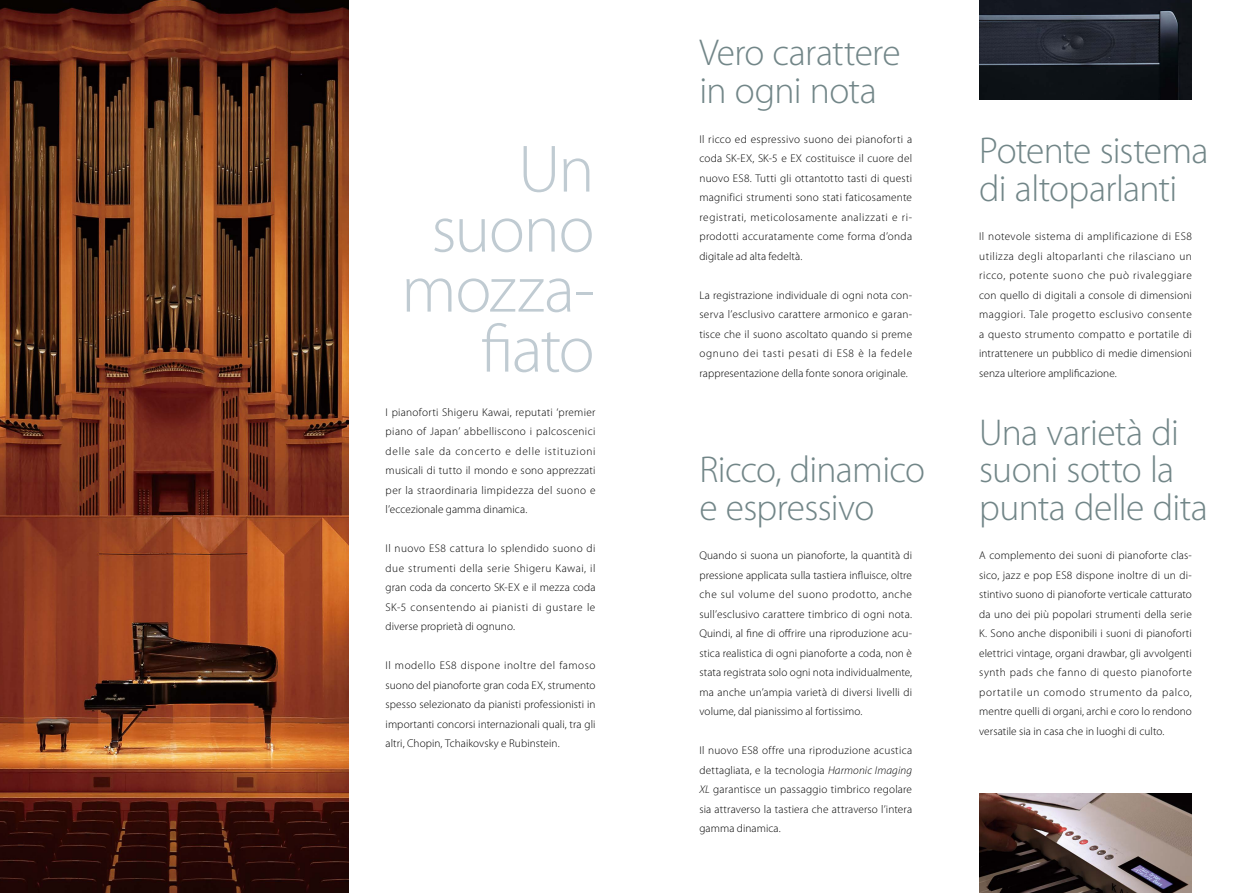
<style>
.page{position:relative;width:1259px;height:893px;background:#fff}
.page>*{position:absolute;margin:0;border:0;box-sizing:border-box;transform-origin:0 0}
.t1{font:300 67.5px/60px "Myriad Pro";letter-spacing:-.02em;color:#c0cbd2;text-align:right}
.t2{font:300 37.5px/37.5px "Myriad Pro";letter-spacing:-.02em;color:#728688}
.t3{font:300 11.25px/19.5px "Myriad Pro";letter-spacing:.01em;color:#000;text-align:justify}
.s1{font-style:italic}
</style>
<div class="page">
<img style="left:979px;top:0;width:212px;height:99px">
<img style="left:979px;top:794px;width:212px;height:99px">
<img style="left:0;top:0;width:349px;height:893px">
<h1 class="t1" style="left:401px;top:140px;width:195px">Un suono mozza&shy;fiato</h1>
<p class="t3" style="left:386px;top:402px;width:211px">I pianoforti Shigeru Kawai, reputati ‘premier piano of Japan’ abbelliscono i palcoscenici delle sale da concerto e delle istituzioni musicali di tutto il mondo e sono apprezzati per la straordinaria limpidezza del suono e l’eccezionale gamma dinamica.</p>
<p class="t3" style="left:386px;top:539px;width:211px">Il nuovo ES8 cattura lo splendido suono di due strumenti della serie Shigeru Kawai, il gran coda da concerto SK-EX e il mezza coda SK-5 consentendo ai pianisti di gustare le diverse proprietà di ognuno.</p>
<p class="t3" style="left:386px;top:656px;width:211px">Il modello ES8 dispone inoltre del famoso suono del pianoforte gran coda EX, strumento spesso selezionato da pianisti professionisti in importanti concorsi internazionali quali, tra gli altri, Chopin, Tchaikovsky e Rubinstein.</p>
<h2 class="t2" style="left:699px;top:35px;width:203px">Vero carattere in ogni nota</h2>
<p class="t3" style="left:699px;top:129px;width:214px">Il ricco ed espressivo suono dei pianoforti a coda SK-EX, SK-5 e EX costituisce il cuore del nuovo ES8. Tutti gli ottantotto tasti di questi magnifici strumenti sono stati faticosamente registrati, meticolosamente analizzati e ri&shy;prodotti accuratamente come forma d’onda digitale ad alta fedeltà.</p>
<p class="t3" style="left:699px;top:285px;width:214px">La registrazione individuale di ogni nota con&shy;serva l’esclusivo carattere armonico e garan&shy;tisce che il suono ascoltato quando si preme ognuno dei tasti pesati di ES8 è la fedele rappresentazione della fonte sonora originale.</p>
<h2 class="t2" style="left:699px;top:452px;width:227px">Ricco, dinamico e espressivo</h2>
<p class="t3" style="left:699px;top:546px;width:214px">Quando si suona un pianoforte, la quantità di pressione applicata sulla tastiera influisce, oltre che sul volume del suono prodotto, anche sull’esclusivo carattere timbrico di ogni nota.<br>Quindi, al fine di offrire una riproduzione acu&shy;stica realistica di ogni pianoforte a coda, non è stata registrata solo ogni nota individualmente, ma anche un’ampia varietà di diversi livelli di volume, dal pianissimo al fortissimo.</p>
<p class="t3" style="left:699px;top:741px;width:214px">Il nuovo ES8 offre una riproduzione acustica dettagliata, e la tecnologia <span class="s1">Harmonic Imaging XL</span> garantisce un passaggio timbrico regolare sia attraverso la tastiera che attraverso l’intera gamma dinamica.</p>
<h2 class="t2" style="left:979px;top:133px;width:231px">Potente sistema di altoparlanti</h2>
<p class="t3" style="left:979px;top:227px;width:214px">Il notevole sistema di amplificazione di ES8 utilizza degli altoparlanti che rilasciano un ricco, potente suono che può rivaleggiare con quello di digitali a console di dimensioni maggiori. Tale progetto esclusivo consente a questo strumento compatto e portatile di intrattenere un pubblico di medie dimensioni senza ulteriore amplificazione.</p>
<h2 class="t2" style="left:979px;top:414px;width:230px">Una varietà di suoni sotto la punta delle dita</h2>
<p class="t3" style="left:979px;top:546px;width:214px">A complemento dei suoni di pianoforte clas&shy;sico, jazz e pop ES8 dispone inoltre di un di&shy;stintivo suono di pianoforte verticale catturato da uno dei più popolari strumenti della serie K. Sono anche disponibili i suoni di pianoforti elettrici vintage, organi drawbar, gli avvolgenti synth pads che fanno di questo pianoforte portatile un comodo strumento da palco, mentre quelli di organi, archi e coro lo rendono versatile sia in casa che in luoghi di culto.</p>
</div>
